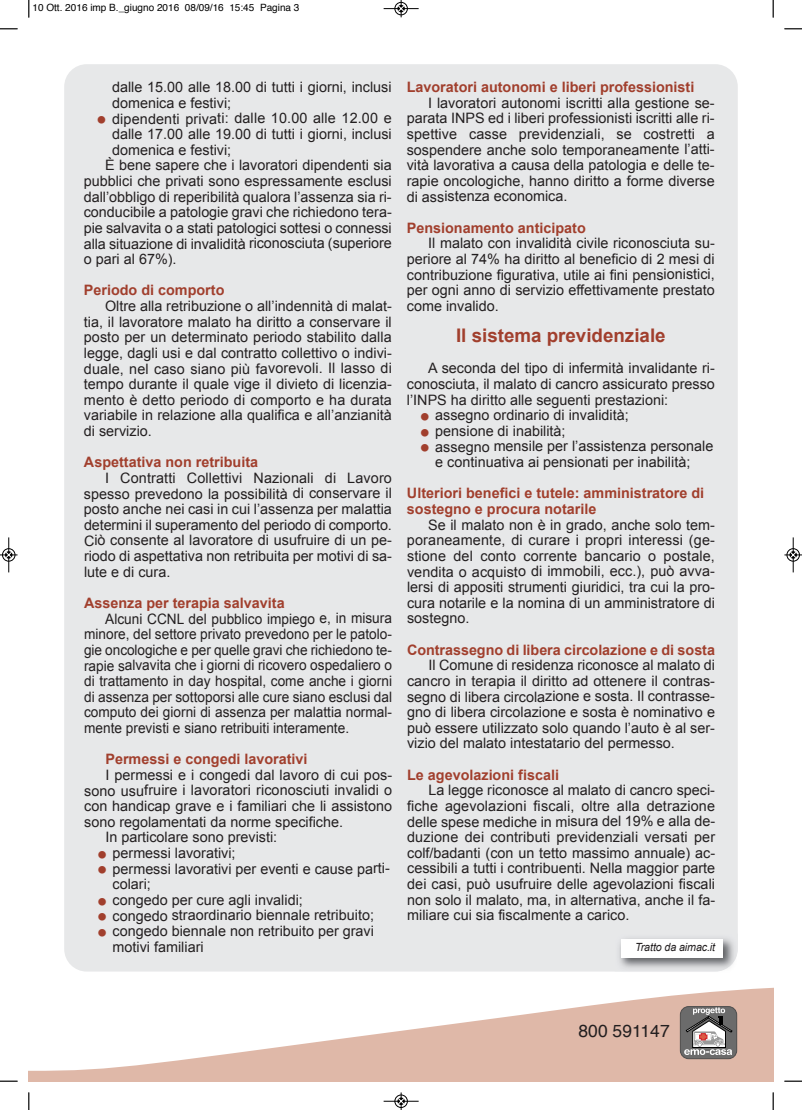
<style>
.page{position:relative;width:802px;height:1110px;background:#fff}
.page>*{position:absolute;margin:0;border:0;box-sizing:border-box;transform-origin:0 0}
.t1{font:700 18.75px "Arial";color:#a13f2d}
.t2{font:17.5px "Helvetica";color:#231f20}
.t3{font:14.38px/15.6px "Arial";color:#231f20;text-align:justify}
.t4{font:14.38px/15.6px "Arial";color:#231f20;text-align:justify;scale:.95 1}
.t5{font:700 14.38px/15.6px "Arial";color:#a13f2d}
.t6{font:italic 11.25px "Arial";letter-spacing:-.01em;color:#231f20;scale:.95 1}
.t7{font:10px "Helvetica";color:#000}
.s1{color:#a13f2d}
</style>
<div class="page">
<div style="left:64px;top:64px;width:673px;height:907px;background:#e7e8e9;border-radius:23px"></div>
<svg style="left:29px;top:987px;width:744px;height:94px;fill:#dfb8a8"></svg>
<div style="left:680px;top:1006px;width:56px;height:53px;background:#6b6b6b;border-radius:8px"></div>
<div style="left:680px;top:1006px;width:57px;height:53px;border:1px solid #4d4d4d;border-radius:8px"></div>
<svg style="left:684px;top:1007px;width:48px;height:48px"></svg>
<img style="left:617px;top:936px;width:120px;height:35px">
<div style="left:620px;top:939px;width:102px;height:18px;background:#fff"></div>
<svg style="left:28px;top:0;width:2px;height:18px"></svg>
<svg style="left:0;top:28px;width:18px;height:2px"></svg>
<svg style="left:772px;top:0;width:2px;height:18px"></svg>
<svg style="left:784px;top:28px;width:18px;height:2px"></svg>
<svg style="left:28px;top:1092px;width:2px;height:18px"></svg>
<svg style="left:0;top:1081px;width:18px;height:1px"></svg>
<svg style="left:772px;top:1092px;width:2px;height:18px"></svg>
<svg style="left:784px;top:1081px;width:18px;height:1px"></svg>
<div style="left:394px;top:2px;width:14px;height:13px;border:1px solid #fff;border-radius:50%"></div>
<hr style="left:383px;top:8px;width:35px;height:1px;background:#000">
<div style="left:395px;top:2px;width:12px;height:13px;border:1px solid #000;border-radius:50%"></div>
<svg style="left:398px;top:0;width:6px;height:17px"></svg>
<div style="left:394px;top:1094px;width:14px;height:14px;border:1px solid #fff;border-radius:50%"></div>
<hr style="left:383px;top:1101px;width:35px;height:1px;background:#000">
<div style="left:395px;top:1095px;width:12px;height:13px;border:1px solid #000;border-radius:50%"></div>
<svg style="left:398px;top:1092px;width:6px;height:18px"></svg>
<div style="left:2px;top:548px;width:13px;height:14px;border:1px solid #fff;border-radius:50%"></div>
<hr style="left:9px;top:537px;width:1px;height:35px;background:#000">
<div style="left:2px;top:548px;width:13px;height:13px;border:1px solid #000;border-radius:50%"></div>
<svg style="left:0;top:552px;width:18px;height:6px"></svg>
<div style="left:786px;top:548px;width:13px;height:14px;border:1px solid #fff;border-radius:50%"></div>
<hr style="left:793px;top:537px;width:1px;height:35px;background:#000">
<div style="left:786px;top:548px;width:13px;height:13px;border:1px solid #000;border-radius:50%"></div>
<svg style="left:784px;top:552px;width:18px;height:6px"></svg>
<p class="t7" style="left:32px;top:4px;width:268px">10 ott. 2016 imp B._giugno 2016 08/09/16 15:45 Pagina 3</p>
<p class="t3" style="left:112px;top:79px;width:281px">dalle 15.00 alle 18.00 di tutti i giorni, inclusi domenica e festivi;</p>
<p class="t3" style="left:98px;top:111px;width:295px"><span class="s1">■</span> dipendenti privati: dalle 10.00 alle 12.00 e</p>
<p class="t3" style="left:112px;top:126px;width:281px">dalle 17.00 alle 19.00 di tutti i giorni, inclusi</p>
<p class="t3" style="left:112px;top:142px;width:121px">domenica e festivi;</p>
<p class="t3" style="left:105px;top:158px;width:288px">È bene sapere che i lavoratori dipendenti sia</p>
<p class="t3" style="left:84px;top:173px;width:309px">pubblici che privati sono espressamente esclusi</p>
<p class="t3" style="left:84px;top:189px;width:309px">dall’obbligo di reperibilità qualora l’assenza sia ri-</p>
<p class="t3" style="left:84px;top:204px;width:309px">conducibile a patologie gravi che richiedono tera-</p>
<p class="t3" style="left:84px;top:220px;width:309px">pie salvavita o a stati patologici sottesi o connessi</p>
<p class="t3" style="left:84px;top:236px;width:309px">alla situazione di invalidità riconosciuta (superiore</p>
<p class="t3" style="left:84px;top:251px;width:94px">o pari al 67%).</p>
<p class="t5" style="left:84px;top:283px;width:142px">Periodo di comporto</p>
<p class="t3" style="left:84px;top:298px;width:309px;text-indent:21px">Oltre alla retribuzione o all’indennità di malat&shy;tia, il lavoratore malato ha diritto a conservare il posto per un determinato periodo stabilito dalla legge, dagli usi e dal contratto collettivo o indivi&shy;duale, nel caso siano più favorevoli. Il lasso di tempo durante il quale vige il divieto di licenzia&shy;mento è detto periodo di comporto e ha durata variabile in relazione alla qualifica e all’anzianità di servizio.</p>
<p class="t5" style="left:84px;top:454px;width:176px">Aspettativa non retribuita</p>
<p class="t3" style="left:84px;top:470px;width:309px;text-indent:21px">I Contratti Collettivi Nazionali di Lavoro spesso prevedono la possibilità di conservare il posto anche nei casi in cui l’assenza per malattia determini il superamento del periodo di comporto.<br>Ciò consente al lavoratore di usufruire di un pe&shy;riodo di aspettativa non retribuita per motivi di sa&shy;lute e di cura.</p>
<p class="t5" style="left:84px;top:595px;width:202px">Assenza per terapia salvavita</p>
<p class="t4" style="left:84px;top:611px;width:326px;text-indent:21px">Alcuni CCNL del pubblico impiego e, in misura minore, del settore privato prevedono per le patolo&shy;gie oncologiche e per quelle gravi che richiedono te&shy;rapie salvavita che i giorni di ricovero ospedaliero o di trattamento in day hospital, come anche i giorni di assenza per sottoporsi alle cure siano esclusi dal computo dei giorni di assenza per malattia normal&shy;mente previsti e siano retribuiti interamente.</p>
<p class="t5" style="left:105px;top:751px;width:204px">Permessi e congedi lavorativi</p>
<p class="t3" style="left:105px;top:767px;width:288px">I permessi e i congedi dal lavoro di cui pos-</p>
<p class="t3" style="left:84px;top:783px;width:309px">sono usufruire i lavoratori riconosciuti invalidi o</p>
<p class="t3" style="left:84px;top:798px;width:309px">con handicap grave e i familiari che li assistono</p>
<p class="t3" style="left:84px;top:814px;width:260px">sono regolamentati da norme specifiche.</p>
<p class="t3" style="left:105px;top:829px;width:173px">In particolare sono previsti:</p>
<p class="t3" style="left:98px;top:845px;width:139px"><span class="s1">■</span> permessi lavorativi;</p>
<p class="t3" style="left:113px;top:861px;width:279px;text-indent:-14px"><span class="s1">■</span> permessi lavorativi per eventi e cause parti&shy;colari;</p>
<p class="t3" style="left:98px;top:892px;width:206px"><span class="s1">■</span> congedo per cure agli invalidi;</p>
<p class="t3" style="left:98px;top:908px;width:277px"><span class="s1">■</span> congedo straordinario biennale retribuito;</p>
<p class="t3" style="left:113px;top:923px;width:263px;text-indent:-14px"><span class="s1">■</span> congedo biennale non retribuito per gravi motivi familiari</p>
<p class="t5" style="left:407px;top:79px;width:289px">Lavoratori autonomi e liberi professionisti</p>
<p class="t3" style="left:407px;top:95px;width:309px;text-indent:21px">I lavoratori autonomi iscritti alla gestione se&shy;parata INPS ed i liberi professionisti iscritti alle ri&shy;spettive casse previdenziali, se costretti a sospendere anche solo temporaneamente l’atti&shy;vità lavorativa a causa della patologia e delle te&shy;rapie oncologiche, hanno diritto a forme diverse di assistenza economica.</p>
<p class="t5" style="left:407px;top:220px;width:180px">Pensionamento anticipato</p>
<p class="t3" style="left:407px;top:235px;width:309px;text-indent:21px">Il malato con invalidità civile riconosciuta su&shy;periore al 74% ha diritto al beneficio di 2 mesi di contribuzione figurativa, utile ai fini pensionistici, per ogni anno di servizio effettivamente prestato come invalido.</p>
<h1 class="t1" style="left:456px;top:325px;width:211px">Il sistema previdenziale</h1>
<p class="t3" style="left:407px;top:360px;width:309px;text-indent:21px">A seconda del tipo di infermità invalidante ri&shy;conosciuta, il malato di cancro assicurato presso l’INPS ha diritto alle seguenti prestazioni:</p>
<p class="t3" style="left:421px;top:407px;width:209px"><span class="s1">■</span> assegno ordinario di invalidità;</p>
<p class="t3" style="left:421px;top:423px;width:146px"><span class="s1">■</span> pensione di inabilità;</p>
<p class="t3" style="left:435px;top:439px;width:280px;text-indent:-14px"><span class="s1">■</span> assegno mensile per l’assistenza personale e continuativa ai pensionati per inabilità;</p>
<p class="t5" style="left:407px;top:485px;width:299px">Ulteriori benefici e tutele: amministratore di sostegno e procura notarile</p>
<p class="t3" style="left:407px;top:517px;width:309px;text-indent:21px">Se il malato non è in grado, anche solo tem&shy;poraneamente, di curare i propri interessi (ge&shy;stione del conto corrente bancario o postale, vendita o acquisto di immobili, ecc.), può avva&shy;lersi di appositi strumenti giuridici, tra cui la pro&shy;cura notarile e la nomina di un amministratore di sostegno.</p>
<p class="t5" style="left:407px;top:642px;width:309px">Contrassegno di libera circolazione e di sosta</p>
<p class="t3" style="left:407px;top:657px;width:309px;text-indent:21px">Il Comune di residenza riconosce al malato di cancro in terapia il diritto ad ottenere il contras&shy;segno di libera circolazione e sosta. Il contrasse&shy;gno di libera circolazione e sosta è nominativo e può essere utilizzato solo quando l’auto è al ser&shy;vizio del malato intestatario del permesso.</p>
<p class="t5" style="left:407px;top:767px;width:153px">Le agevolazioni fiscali</p>
<p class="t3" style="left:407px;top:782px;width:309px;text-indent:21px">La legge riconosce al malato di cancro speci&shy;fiche agevolazioni fiscali, oltre alla detrazione delle spese mediche in misura del 19% e alla de&shy;duzione dei contributi previdenziali versati per colf/badanti (con un tetto massimo annuale) ac&shy;cessibili a tutti i contribuenti. Nella maggior parte dei casi, può usufruire delle agevolazioni fiscali non solo il malato, ma, in alternativa, anche il fa&shy;miliare cui sia fiscalmente a carico.</p>
<p class="t6" style="left:635px;top:941px;width:86px">Tratto da aimac.it</p>
<p class="t2" style="left:578px;top:1024px;width:93px">800 591147</p>
</div>
